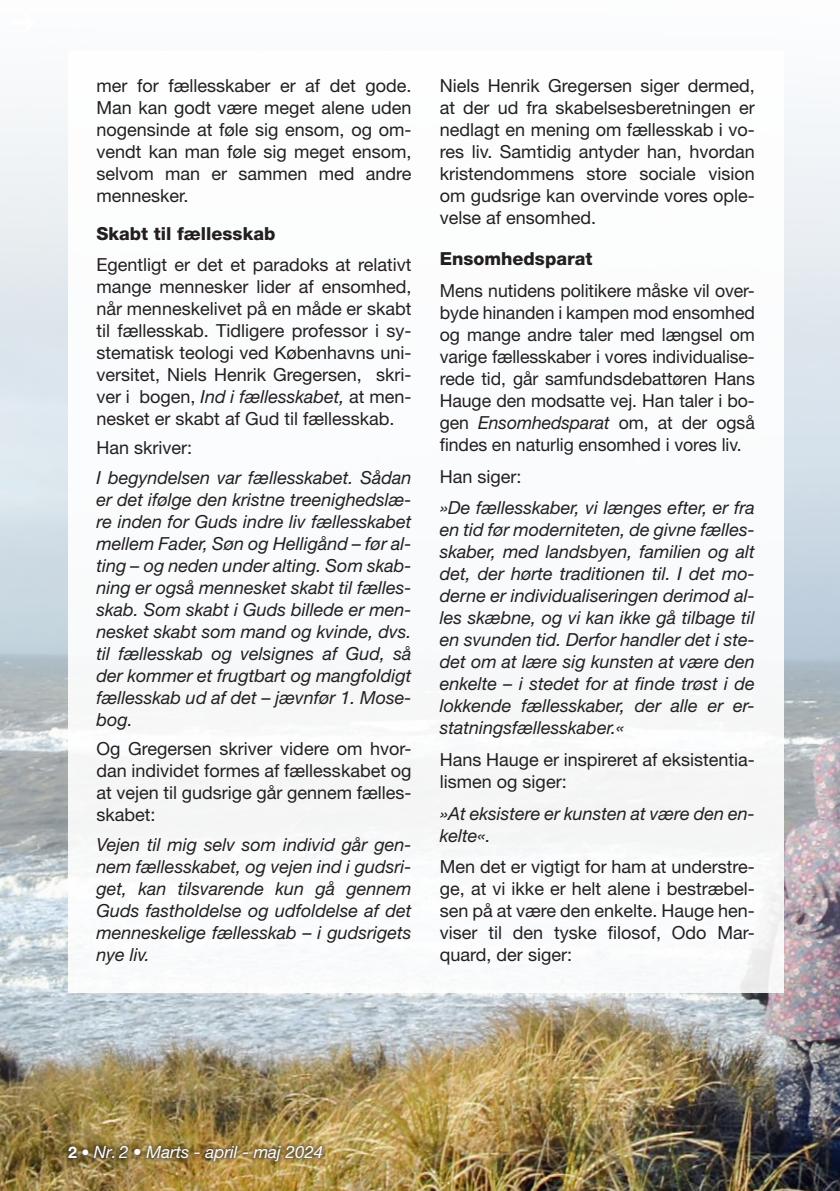
<style>
.page{position:relative;width:840px;height:1191px;background:#fff}
.page>*{position:absolute;margin:0;border:0;box-sizing:border-box;transform-origin:0 0}
.Brødtekst_9-10_5{font:18px/22px "Helvetica Neue LT Std";color:#231f20;text-align:justify}
.Brødtekst_9-10_5-2{font:italic 18px/22px "Helvetica Neue LT Std";color:#231f20;text-align:justify}
.Mellemrubrik_heavy{font:800 18px "Helvetica Neue LT Std";color:#231f20}
.t1{font:italic 17px "Helvetica Neue LT Std";color:#fff}
.s1{font-style:italic}
.s2{font-weight:700;font-style:normal;font-size:16px}
.s3{font-weight:300;font-style:normal;font-size:16px}
</style>
<div class="page">
<img style="left:0;top:104px;width:839px;height:1087px">
<div style="left:68px;top:51px;width:714px;height:941px;background:#fff"></div>
<div style="left:63px;top:1140px;width:264px;height:26px;background:#231f20;opacity:.5"></div>
<p class="Brødtekst_9-10_5" style="left:96px;top:75px;width:316px">mer for fællesskaber er af det gode.<br>Man kan godt være meget alene uden nogensinde at føle sig ensom, og om&shy;vendt kan man føle sig meget ensom, selvom man er sammen med andre mennesker.</p>
<p class="Mellemrubrik_heavy" style="left:96px;top:223px;width:180px">Skabt til fællesskab</p>
<p class="Brødtekst_9-10_5" style="left:96px;top:253px;width:316px">Egentligt er det et paradoks at relativt mange mennesker lider af ensomhed, når menneskelivet på en måde er skabt til fællesskab. Tidligere professor i sy&shy;stematisk teologi ved Københavns uni&shy;versitet, Niels Henrik Gregersen, skri&shy;ver i bogen, <span class="s1">Ind i fællesskabet,</span> at men&shy;nesket er skabt af Gud til fællesskab.</p>
<p class="Brødtekst_9-10_5" style="left:96px;top:436px;width:97px">Han skriver:</p>
<p class="Brødtekst_9-10_5-2" style="left:96px;top:466px;width:316px">I begyndelsen var fællesskabet. Sådan er det ifølge den kristne treenighedslæ&shy;re inden for Guds indre liv fællesskabet mellem Fader, Søn og Helligånd – før al&shy;ting – og neden under alting. Som skab&shy;ning er også mennesket skabt til fælles&shy;skab. Som skabt i Guds billede er men&shy;nesket skabt som mand og kvinde, dvs. til fællesskab og velsignes af Gud, så der kommer et frugtbart og mangfoldigt fællesskab ud af det – jævnfør 1. Mose&shy;bog.</p>
<p class="Brødtekst_9-10_5" style="left:96px;top:737px;width:316px">Og Gregersen skriver videre om hvor&shy;dan individet formes af fællesskabet og at vejen til gudsrige går gennem fælles&shy;skabet:</p>
<p class="Brødtekst_9-10_5-2" style="left:96px;top:833px;width:316px">Vejen til mig selv som individ går gen&shy;nem fællesskabet, og vejen ind i gudsri&shy;get, kan tilsvarende kun gå gennem Guds fastholdelse og udfoldelse af det menneskelige fællesskab – i gudsrigets nye liv.</p>
<p class="Brødtekst_9-10_5" style="left:439px;top:75px;width:316px">Niels Henrik Gregersen siger dermed, at der ud fra skabelsesberetningen er nedlagt en mening om fællesskab i vo&shy;res liv. Samtidig antyder han, hvordan kristendommens store sociale vision om gudsrige kan overvinde vores ople&shy;velse af ensomhed.</p>
<p class="Mellemrubrik_heavy" style="left:439px;top:248px;width:154px">Ensomhedsparat</p>
<p class="Brødtekst_9-10_5" style="left:439px;top:279px;width:316px">Mens nutidens politikere måske vil over&shy;byde hinanden i kampen mod ensomhed og mange andre taler med længsel om varige fællesskaber i vores individualise&shy;rede tid, går samfundsdebattøren Hans Hauge den modsatte vej. Han taler i bo&shy;gen <span class="s1">Ensomhedsparat</span> om, at der også findes en naturlig ensomhed i vores liv.</p>
<p class="Brødtekst_9-10_5" style="left:439px;top:465px;width:83px">Han siger:</p>
<p class="Brødtekst_9-10_5-2" style="left:439px;top:496px;width:316px">»De fællesskaber, vi længes efter, er fra en tid før moderniteten, de givne fælles&shy;skaber, med landsbyen, familien og alt det, der hørte traditionen til. I det mo&shy;derne er individualiseringen derimod al&shy;les skæbne, og vi kan ikke gå tilbage til en svunden tid. Derfor handler det i ste&shy;det om at lære sig kunsten at være den enkelte – i stedet for at finde trøst i de lokkende fællesskaber, der alle er er&shy;statningsfællesskaber.«</p>
<p class="Brødtekst_9-10_5" style="left:439px;top:748px;width:316px">Hans Hauge er inspireret af eksistentia&shy;lismen og siger:</p>
<p class="Brødtekst_9-10_5-2" style="left:439px;top:802px;width:316px">»At eksistere er kunsten at være den en&shy;kelte«.</p>
<p class="Brødtekst_9-10_5" style="left:439px;top:855px;width:316px">Men det er vigtigt for ham at understre&shy;ge, at vi ikke er helt alene i bestræbel&shy;sen på at være den enkelte. Hauge hen&shy;viser til den tyske filosof, Odo Mar&shy;quard, der siger:</p>
<p class="t1" style="left:68px;top:1141px;width:257px"><span class="s2">2</span> <span class="s3">•</span> Nr. 2 • Marts - april - maj 2024</p>
</div>
